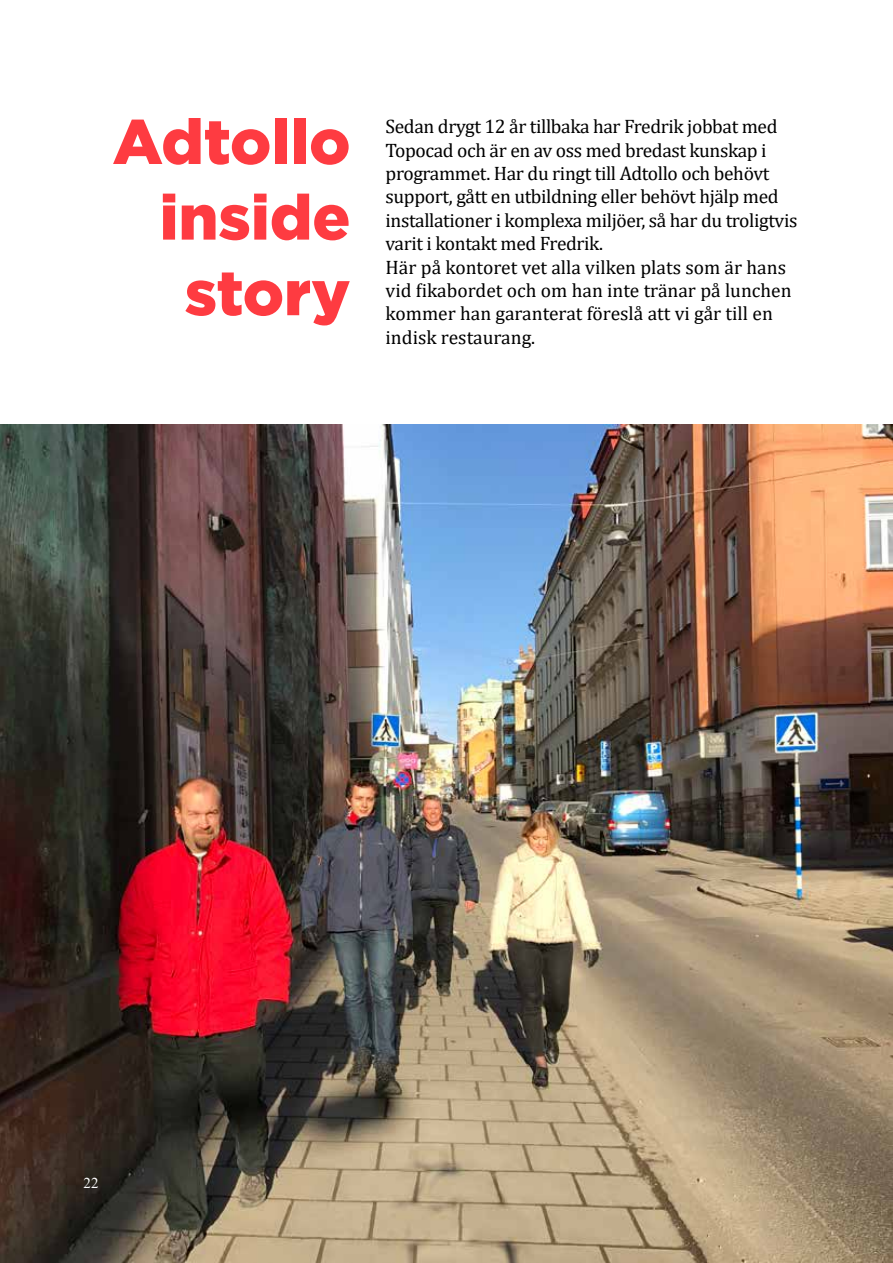
<style>
.page{position:relative;width:893px;height:1263px;background:#fff}
.page>*{position:absolute;margin:0;border:0;box-sizing:border-box;transform-origin:0 0}
.t1{font:900 63px/75.6px "Gotham";color:#fe3b41;text-align:right}
.t2{font:19.5px/23.4px "Cambria";letter-spacing:-.02em;color:#000}
.t3{font:15px "Times New Roman";color:#fff}
</style>
<div class="page">
<img style="left:0;top:425px;width:893px;height:838px">
<h1 class="t1" style="left:113px;top:102px;width:239px">Adtollo inside story</h1>
<p class="t2" style="left:386px;top:115px;width:413px">Sedan drygt 12 år tillbaka har Fredrik jobbat med Topocad och är en av oss med bredast kunskap i programmet. Har du ringt till Adtollo och behövt support, gått en utbildning eller behövt hjälp med installationer i komplexa miljöer, så har du troligtvis varit i kontakt med Fredrik.<br>Här på kontoret vet alla vilken plats som är hans vid fikabordet och om han inte tränar på lunchen kommer han garanterat föreslå att vi går till en indisk restaurang.</p>
<p class="t3" style="left:84px;top:1173px;width:16px">22</p>
</div>
